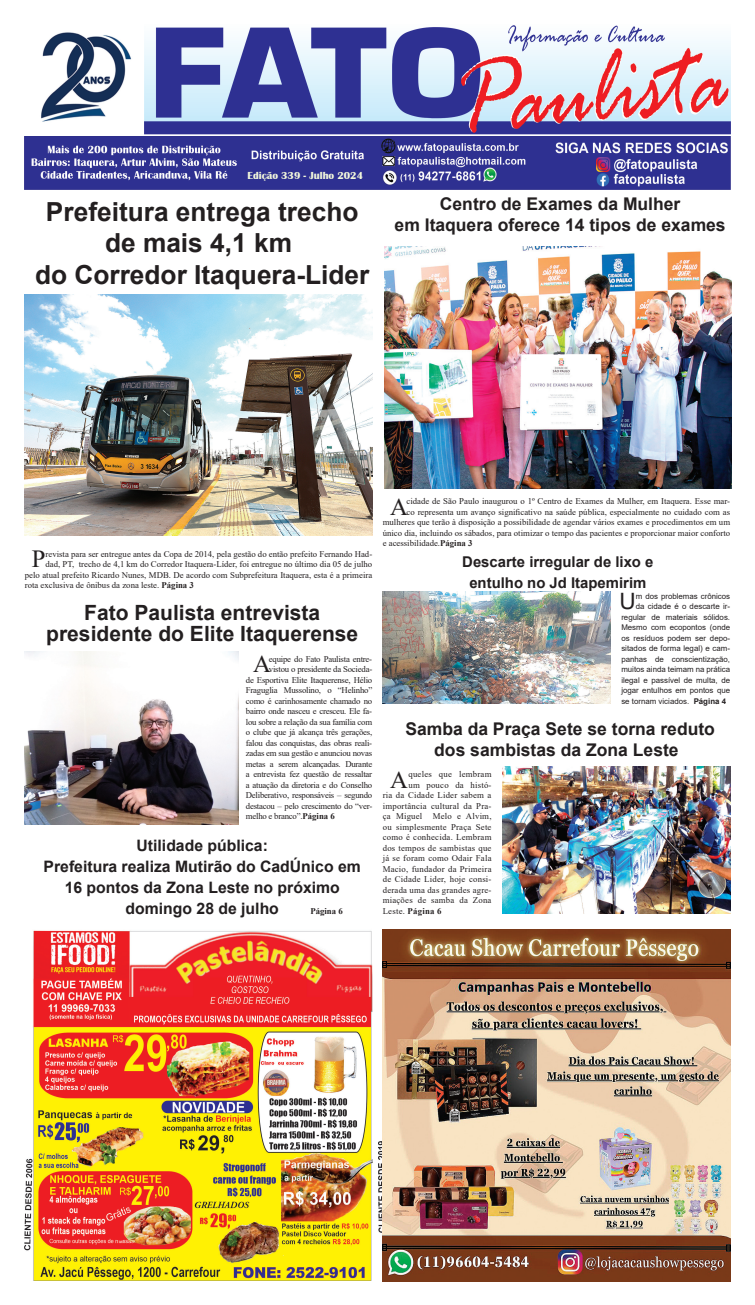
<style>
.page{position:relative;width:755px;height:1305px;background:#fff}
.page>*{position:absolute;margin:0;border:0;box-sizing:border-box;transform-origin:0 0}
.t1{font:700 26.25px/31.5px "Arial";color:#231f20;text-align:center}
.t2{font:24.59px "Times New Roman";color:#231f20}
.t3{font:22.57px "Arial";color:#231f20}
.t4{font:700 21px/21px "Arial";color:#231f20;text-align:center}
.t5{font:700 17.5px/21px "Arial";color:#231f20;text-align:center}
.t6{font:700 15.75px/21px "Arial";color:#231f20;text-align:center}
.t7{font:700 14.88px/21px "Arial";color:#231f20;text-align:center}
.t8{font:700 10.5px "Britannic";color:#f1f6db}
.t9{font:8.75px "Times New Roman";color:#231f20}
.t10{font:8.75px "Times New Roman";letter-spacing:-.025em;color:#231f20}
.t11{font:8.75px "Times New Roman";letter-spacing:.025em;color:#231f20}
.t12{font:700 8.75px "Times New Roman";letter-spacing:.01em;color:#231f20}
.t13{font:7.88px "Arial";color:#231f20}
.s1{font-weight:700}
.s2{font-weight:400}
</style>
<div class="page">
<img style="left:144px;top:25px;width:585px;height:110px">
<img style="left:378px;top:1141px;width:4px;height:91px">
<img style="left:41px;top:32px;width:91px;height:90px">
<img style="left:25px;top:136px;width:704px;height:53px">
<img style="left:25px;top:930px;width:347px;height:350px">
<img style="left:25px;top:294px;width:347px;height:241px">
<img style="left:384px;top:247px;width:347px;height:241px">
<img style="left:25px;top:651px;width:213px;height:173px">
<img style="left:502px;top:766px;width:227px;height:147px">
<img style="left:382px;top:591px;width:228px;height:112px">
<img style="left:382px;top:929px;width:347px;height:352px">
<p class="t8" style="left:247px;top:169px;width:117px">Edição 339 - Julho 2024</p>
<h1 class="t1" style="left:35px;top:196px;width:336px">Prefeitura entrega trecho de mais 4,1 km<br>do Corredor Itaquera-Lider</h1>
<h3 class="t5" style="left:394px;top:194px;width:332px">Centro de Exames da Mulher<br>em Itaquera oferece 14 tipos de exames</h3>
<h2 class="t2" style="left:32px;top:541px;width:15px">P</h2>
<p class="t9" style="left:46px;top:547px;width:328px">revista para ser entregue antes da Copa de 2014, pela gestão do então prefeito Fernando Had-</p>
<p class="t9" style="left:46px;top:558px;width:328px">dad, PT, trecho de 4,1 km do Corredor Itaquera-Líder, foi entregue no último dia 05 de julho</p>
<p class="t9" style="left:25px;top:568px;width:348px">pelo atual prefeito Ricardo Nunes, MDB. De acordo com Subprefeitura Itaquera, esta é a primeira</p>
<p class="t9" style="left:25px;top:579px;width:170px">rota exclusiva de ônibus da zona leste. <span class="s1">Página 3</span></p>
<h3 class="t4" style="left:46px;top:602px;width:313px">Fato Paulista entrevista presidente do Elite Itaquerense</h3>
<h2 class="t2" style="left:253px;top:646px;width:19px">A</h2>
<p class="t10" style="left:269px;top:652px;width:105px">equipe do Fato Paulista entre-</p>
<p class="t10" style="left:269px;top:663px;width:105px">vistou o presidente da Socieda-</p>
<p class="t10" style="left:246px;top:673px;width:128px">de Esportiva Elite Itaquerense, Hélio</p>
<p class="t10" style="left:246px;top:684px;width:128px">Fraguglia Mussolino, o “Helinho”</p>
<p class="t10" style="left:246px;top:694px;width:128px">como é carinhosamente chamado no</p>
<p class="t10" style="left:246px;top:705px;width:128px">bairro onde nasceu e cresceu. Ele fa-</p>
<p class="t10" style="left:246px;top:715px;width:128px">lou sobre a relação da sua família com</p>
<p class="t10" style="left:246px;top:726px;width:128px">o clube que já alcança três gerações,</p>
<p class="t10" style="left:246px;top:736px;width:128px">falou das conquistas, das obras reali-</p>
<p class="t10" style="left:246px;top:747px;width:128px">zadas em sua gestão e anunciou novas</p>
<p class="t10" style="left:246px;top:757px;width:128px">metas a serem alcançadas. Durante</p>
<p class="t10" style="left:246px;top:768px;width:128px">a entrevista fez questão de ressaltar</p>
<p class="t10" style="left:246px;top:778px;width:128px">a atuação da diretoria e do Conselho</p>
<p class="t10" style="left:246px;top:789px;width:128px">Deliberativo, responsáveis – segundo</p>
<p class="t10" style="left:246px;top:799px;width:128px">destacou – pelo crescimento do “ver-</p>
<p class="t10" style="left:246px;top:810px;width:90px">melho e branco”.<span class="s1">Página 6</span></p>
<h3 class="t6" style="left:44px;top:835px;width:318px">Utilidade pública:<br>Prefeitura realiza Mutirão do CadÚnico em<br>16 pontos da Zona Leste no próximo domingo 28 de julho</h3>
<p class="t12" style="left:310px;top:904px;width:34px">Página 6</p>
<h2 class="t2" style="left:390px;top:489px;width:19px">A</h2>
<p class="t9" style="left:406px;top:495px;width:325px">cidade de São Paulo inaugurou o 1º Centro de Exames da Mulher, em Itaquera. Esse mar-</p>
<p class="t9" style="left:406px;top:505px;width:325px">co representa um avanço significativo na saúde pública, especialmente no cuidado com as</p>
<p class="t9" style="left:382px;top:516px;width:348px">mulheres que terão à disposição a possibilidade de agendar vários exames e procedimentos em um</p>
<p class="t9" style="left:382px;top:526px;width:348px">único dia, incluindo os sábados, para otimizar o tempo das pacientes e proporcionar maior conforto</p>
<p class="t9" style="left:382px;top:537px;width:91px">e acessibilidade.<span class="s1">Página 3</span></p>
<h3 class="t7" style="left:462px;top:551px;width:192px">Descarte irregular de lixo e entulho no Jd Itapemirim</h3>
<h3 class="t3" style="left:619px;top:586px;width:18px">U</h3>
<p class="t13" style="left:635px;top:590px;width:96px">m dos problemas crônicos</p>
<p class="t13" style="left:635px;top:601px;width:96px">da cidade é o descarte ir-</p>
<p class="t13" style="left:621px;top:611px;width:110px">regular de materiais sólidos.</p>
<p class="t13" style="left:621px;top:622px;width:110px">Mesmo com ecopontos (onde</p>
<p class="t13" style="left:621px;top:632px;width:110px">os resíduos podem ser depo-</p>
<p class="t13" style="left:621px;top:643px;width:110px">sitados de forma legal) e cam-</p>
<p class="t13" style="left:621px;top:653px;width:110px">panhas de conscientização,</p>
<p class="t13" style="left:621px;top:664px;width:110px">muitos ainda teimam na prática</p>
<p class="t13" style="left:621px;top:674px;width:110px">ilegal e passível de multa, de</p>
<p class="t13" style="left:621px;top:685px;width:110px">jogar entulhos em pontos que</p>
<p class="t13" style="left:621px;top:695px;width:106px">se tornam viciados. <span class="s1">Página 4</span></p>
<h3 class="t5" style="left:405px;top:719px;width:311px">Samba da Praça Sete se torna reduto dos sambistas da Zona Leste</h3>
<h2 class="t2" style="left:390px;top:762px;width:19px">A</h2>
<p class="t11" style="left:408px;top:768px;width:85px">queles que lembram</p>
<p class="t11" style="left:408px;top:778px;width:85px">um pouco da histó-</p>
<p class="t11" style="left:382px;top:789px;width:110px">ria da Cidade Lider sabem a</p>
<p class="t11" style="left:382px;top:799px;width:110px">importância cultural da Pra-</p>
<p class="t11" style="left:382px;top:810px;width:110px">ça Miguel Melo e Alvim,</p>
<p class="t11" style="left:382px;top:820px;width:110px">ou simplesmente Praça Sete</p>
<p class="t11" style="left:382px;top:831px;width:110px">como é conhecida. Lembram</p>
<p class="t11" style="left:382px;top:841px;width:110px">dos tempos de sambistas que</p>
<p class="t11" style="left:382px;top:852px;width:110px">já se foram como Odair Fala</p>
<p class="t11" style="left:382px;top:862px;width:110px">Macio, fundador da Primeira</p>
<p class="t11" style="left:382px;top:873px;width:110px">de Cidade Lider, hoje consi-</p>
<p class="t11" style="left:382px;top:883px;width:110px">derada uma das grandes agre-</p>
<p class="t11" style="left:382px;top:894px;width:110px">miações de samba da Zona</p>
<p class="t12" style="left:382px;top:904px;width:60px"><span class="s2">Leste.</span> Página 6</p>
</div>
